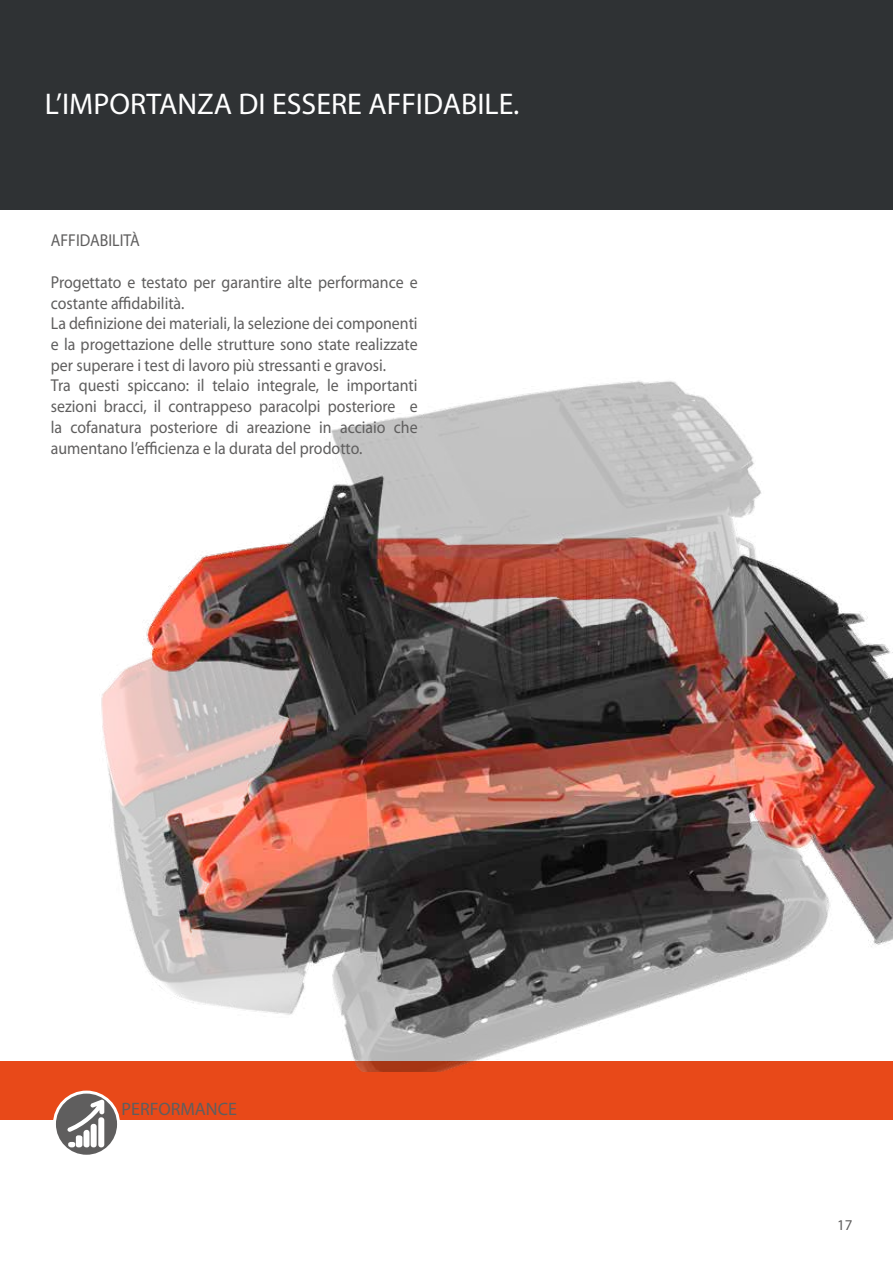
<style>
.page{position:relative;width:893px;height:1263px;background:#fff}
.page>*{position:absolute;margin:0;border:0;box-sizing:border-box;transform-origin:0 0}
.t1{font:30px "Myriad Pro";color:#fff}
.t2{font:18px "Myriad Pro";color:#5f5e5e}
.testi_ristretti{font:17.25px/20.7px "Myriad Pro";color:#5f5e5e;text-align:justify;scale:.92 1}
.t3{font:15px "Myriad Pro";color:#5f5e5e}
</style>
<div class="page">
<div style="left:0;top:0;width:893px;height:209px;background:#2f3234"></div>
<div style="left:0;top:1095px;width:893px;height:24px;background:#e84919"></div>
<div style="left:0;top:1086px;width:893px;height:24px;background:#e84919"></div>
<div style="left:0;top:1062px;width:893px;height:24px;background:#e84919"></div>
<img style="left:6px;top:380px;width:887px;height:691px">
<svg style="left:54px;top:1092px;width:65px;height:64px"></svg>
<svg style="left:67px;top:1099px;width:37px;height:48px"></svg>
<div style="left:53px;top:1090px;width:67px;height:68px;border:3px solid #fff;border-radius:50%"></div>
<p class="t1" style="left:45px;top:85px;width:476px">L’IMPORTANZA DI ESSERE AFFIDABILE.</p>
<p class="testi_ristretti" style="left:51px;top:230px;width:98px">AFFIDABILITÀ</p>
<p class="testi_ristretti" style="left:51px;top:271px;width:400px">Progettato e testato per garantire alte performance e costante affidabilità.</p>
<p class="testi_ristretti" style="left:51px;top:313px;width:400px">La definizione dei materiali, la selezione dei componenti e la progettazione delle strutture sono state realizzate per superare i test di lavoro più stressanti e gravosi.</p>
<p class="testi_ristretti" style="left:51px;top:375px;width:400px">Tra questi spiccano: il telaio integrale, le importanti sezioni bracci, il contrappeso paracolpi posteriore e la cofanatura posteriore di areazione in acciaio che aumentano l’efficienza e la durata del prodotto.</p>
<p class="t2" style="left:122px;top:1098px;width:117px">PERFORMANCE</p>
<p class="t3" style="left:837px;top:1216px;width:17px">17</p>
</div>
